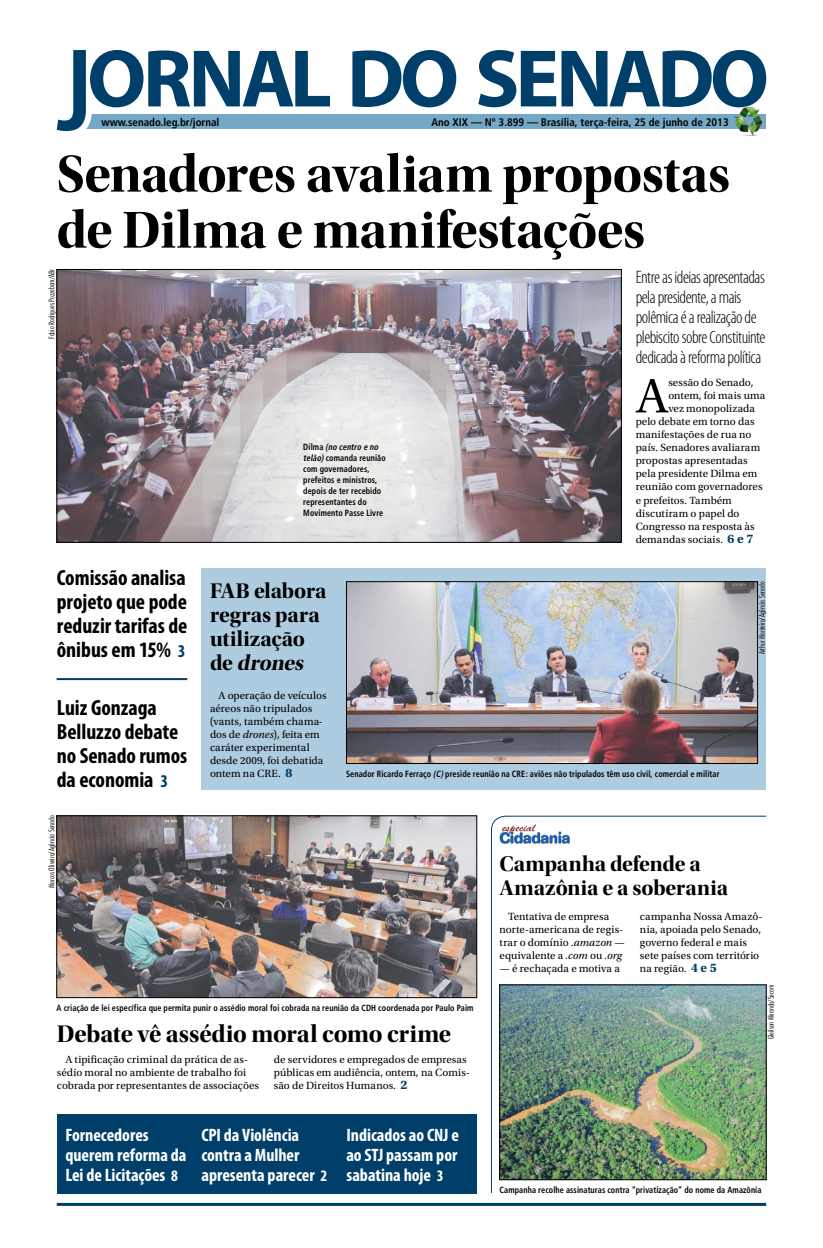
<style>
.page{position:relative;width:823px;height:1248px;background:#fff}
.page>*{position:absolute;margin:0;border:0;box-sizing:border-box;transform-origin:0 0}
.t1{font:54px/56px "Utopia Std Bold Disp";letter-spacing:-.01em;color:#000}
.t2{font:50.8px "Utopia Std";color:#000}
.t3{font:25px "Utopia Std Bold Disp";letter-spacing:-.005em;color:#000}
.t4{font:700 condensed 22px/24px "Myriad Pro";letter-spacing:-.005em;color:#000;text-align:justify}
.t5{font:22px/24px "Utopia Std Bold Disp";letter-spacing:-.005em;color:#000}
.t6{font:700 condensed 18px/20px "Myriad Pro";color:#fff}
.t7{font:300 condensed 18px/20px "Myriad Pro";letter-spacing:-.03em;color:#000}
.t8{font:11px/13px "Utopia Std";letter-spacing:.005em;color:#000}
.t9{font:700 condensed 11px "Frutiger";color:#000}
.t10{font:700 condensed 9px/11px "Frutiger";letter-spacing:.015em;color:#000;scale:.9 1}
.t11{font:300 condensed 8px "Futura BT";color:#000}
.s1{font-weight:700;font-size:13px;color:#003f69}
.s2{font-style:italic}
.s3{font-size:18px;color:#003f69}
.s4{font-size:16px}
</style>
<div class="page">
<hr style="left:57px;top:1202px;width:708px;height:3px;background:#003f69">
<div style="left:57px;top:1114px;width:419px;height:79px;background:#003f69"></div>
<svg style="left:491px;top:815px;width:275px;height:378px"></svg>
<div style="left:201px;top:568px;width:564px;height:221px;background:#adcce0"></div>
<div style="left:75px;top:115px;width:689px;height:14px;background:#75a8c7"></div>
<img style="left:734px;top:108px;width:27px;height:27px">
<svg style="left:57px;top:50px;width:273px;height:82px"></svg>
<svg style="left:352px;top:50px;width:104px;height:57px"></svg>
<svg style="left:478px;top:50px;width:287px;height:57px"></svg>
<img style="left:59px;top:271px;width:560px;height:269px">
<div style="left:57px;top:269px;width:564px;height:273px;border:1px solid #000"></div>
<img style="left:501px;top:986px;width:262px;height:191px">
<img style="left:59px;top:817px;width:415px;height:178px">
<div style="left:57px;top:815px;width:419px;height:182px;border:1px solid #000"></div>
<img style="left:348px;top:583px;width:407px;height:178px">
<div style="left:346px;top:581px;width:411px;height:182px;border:1px solid #000"></div>
<img style="left:497px;top:822px;width:74px;height:25px">
<hr style="left:57px;top:678px;width:130px;height:2px;background:#003f69">
<p class="t9" style="left:101px;top:116px;width:119px">www.senado.leg.br/jornal</p>
<p class="t9" style="left:431px;top:116px;width:298px">Ano XIX — Nº 3.899 — Brasília, terça-feira, 25 de junho de 2013</p>
<h1 class="t1" style="left:56px;top:146px;width:674px">Senadores avaliam propostas de Dilma e manifestações</h1>
<h3 class="t7" style="left:635px;top:267px;width:131px">Entre as ideias apresentadas pela presidente, a mais polêmica é a realização de plebiscito sobre Constituinte dedicada à reforma política</h3>
<h2 class="t2" style="left:635px;top:368px;width:34px">A</h2>
<p class="t8" style="left:668px;top:376px;width:87px">sessão do Senado,</p>
<p class="t11" style="left:47px;top:339px;width:71px;rotate:-90deg">Fabio Rodrigues Pozzebom/ABr</p>
<p class="t8" style="left:668px;top:389px;width:98px">ontem, foi mais uma</p>
<p class="t8" style="left:668px;top:402px;width:88px">vez monopolizada</p>
<p class="t8" style="left:635px;top:415px;width:120px">pelo debate em torno das</p>
<p class="t8" style="left:635px;top:428px;width:117px">manifestações de rua no</p>
<p class="t8" style="left:635px;top:441px;width:126px">país. Senadores avaliaram</p>
<p class="t8" style="left:635px;top:454px;width:113px">propostas apresentadas</p>
<p class="t8" style="left:635px;top:467px;width:123px">pela presidente Dilma em</p>
<p class="t8" style="left:635px;top:480px;width:128px">reunião com governadores</p>
<p class="t8" style="left:635px;top:493px;width:98px">e prefeitos. Também</p>
<p class="t8" style="left:635px;top:506px;width:105px">discutiram o papel do</p>
<p class="t8" style="left:635px;top:519px;width:120px">Congresso na resposta às</p>
<p class="t8" style="left:635px;top:532px;width:119px">demandas sociais. <span class="s1">6 e 7</span></p>
<p class="t10" style="left:303px;top:442px;width:93px">D i l m a <span class="s2">(no centro e no telão)</span>comanda reunião com governadores, prefeitos e ministros, depois de ter recebido representantes do<br>Movimento Passe Livre</p>
<h3 class="t4" style="left:57px;top:565px;width:132px">Comissão analisa projeto que pode reduzir tarifas de ônibus em 15% <span class="s3">3</span></h3>
<h3 class="t4" style="left:57px;top:695px;width:132px;text-align:left">Luiz Gonzaga<br>Belluzzo debate no Senado rumos da economia <span class="s3">3</span></h3>
<p class="t11" style="left:47px;top:887px;width:74px;rotate:-90deg">Marcos Oliveira/Agência Senado</p>
<h3 class="t5" style="left:210px;top:578px;width:118px">FAB elabora regras para utilização<br>d e <span class="s2">drones</span></h3>
<p class="t8" style="left:210px;top:688px;width:118px;text-indent:9px">A operação de veículos aéreos não tripulados (vants, também chama&shy;dos de <span class="s2">drones</span>), feita em caráter experimental desde 2009, foi debatida ontem na CRE. <span class="s1">8</span></p>
<p class="t10" style="left:346px;top:768px;width:416px">Senador Ricardo Ferraço <span class="s2">(C)</span>preside reunião na CRE: aviões não tripulados têm uso civil, comercial e militar</p>
<p class="t11" style="left:756px;top:654px;width:74px;rotate:-90deg">Arthur Monteiro/Agência Senado</p>
<h3 class="t5" style="left:499px;top:851px;width:230px">Campanha defende a<br>Amazônia e a soberania</h3>
<p class="t8" style="left:499px;top:909px;width:127px;text-indent:9px">Tentativa de empresa norte-americana de regis&shy;trar o domínio <span class="s2">.amazon</span> — equivalente a <span class="s2">.com</span> ou <span class="s2">.org</span></p>
<p class="t8" style="left:499px;top:961px;width:122px">— é rechaçada e motiva a</p>
<p class="t8" style="left:639px;top:909px;width:124px">campanha Nossa Amazô&shy;nia, apoiada pelo Senado, governo federal e mais sete países com território na região. <span class="s1">4 e 5</span></p>
<p class="t10" style="left:57px;top:1002px;width:464px">A criação de lei específica que permita punir o assédio moral foi cobrada na reunião da CDH coordenada por Paulo Paim</p>
<h3 class="t3" style="left:57px;top:1019px;width:395px">Debate vê assédio moral como crime</h3>
<p class="t8" style="left:57px;top:1052px;width:203px;text-indent:9px">A tipificação criminal da prática de as&shy;sédio moral no ambiente de trabalho foi cobrada por representantes de associações</p>
<p class="t8" style="left:274px;top:1052px;width:197px">de servidores e empregados de empresas públicas em audiência, ontem, na Comis&shy;são de Direitos Humanos. <span class="s1">2</span></p>
<h3 class="t6" style="left:65px;top:1124px;width:123px">Fornecedores querem reforma da<br>Lei de Licitações <span class="s4">8</span></h3>
<h3 class="t6" style="left:201px;top:1124px;width:127px">CPI da Violência contra a Mulher apresenta parecer <span class="s4">2</span></h3>
<h3 class="t6" style="left:346px;top:1124px;width:114px;text-align:justify">Indicados ao CNJ e ao STJ passam por sabatina hoje <span class="s4">3</span></h3>
<p class="t11" style="left:765px;top:1039px;width:56px;rotate:-90deg">Gleilson Miranda/Secom</p>
<p class="t10" style="left:499px;top:1184px;width:292px">Campanha recolhe assinaturas contra “privatização” do nome da Amazônia</p>
</div>
